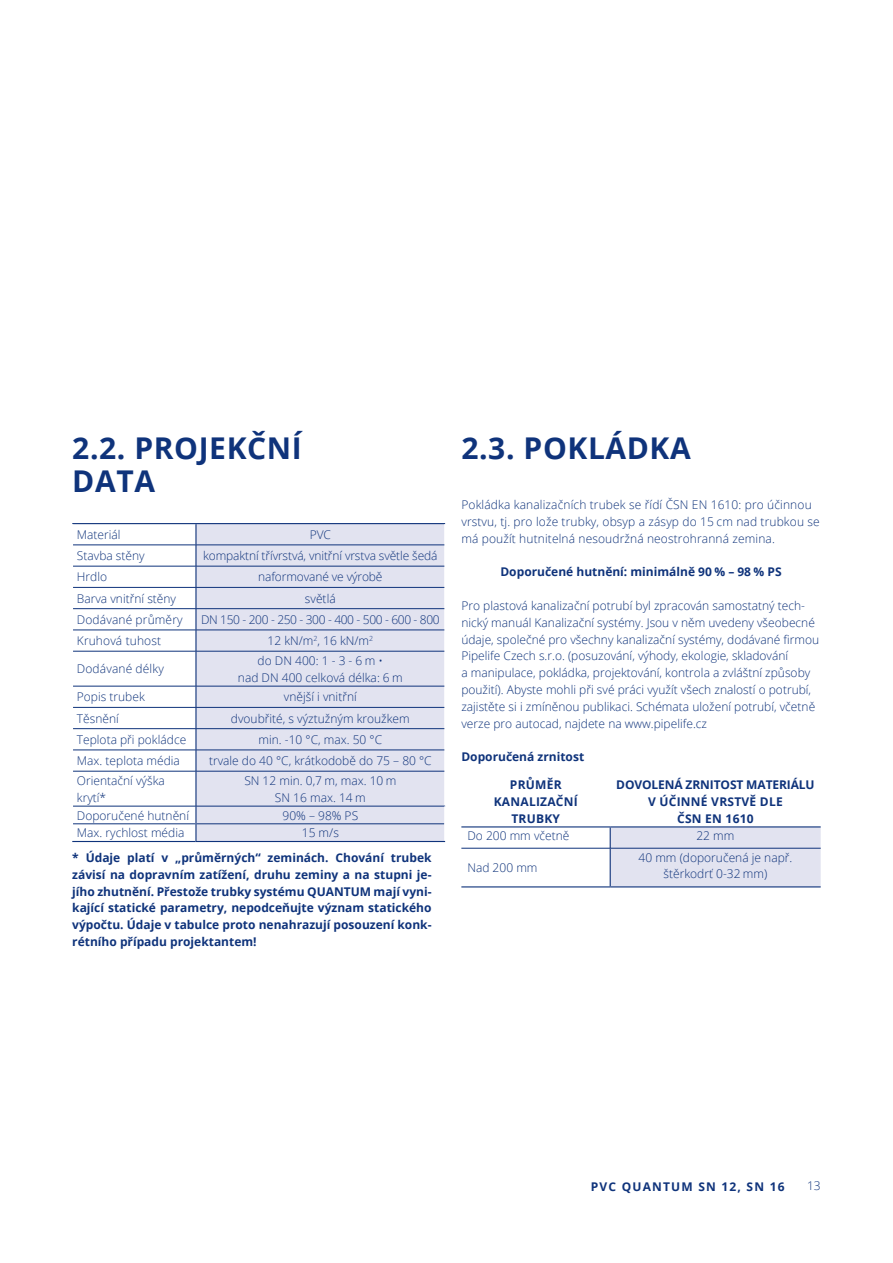
<style>
.page{position:relative;width:893px;height:1263px;background:#fff}
.page>*{position:absolute;margin:0;border:0;box-sizing:border-box;transform-origin:0 0}
.t1{font:700 30px/33.6px "Open Sans";letter-spacing:.02em;color:#0f337b}
.t2{font:300 12px/16.8px "Open Sans";color:#0f337b}
.t3{font:700 12px/16.8px "Open Sans";color:#0f337b;text-align:justify}
.t4{font:300 12px "Open Sans";letter-spacing:-.03em;color:#0f337b}
.t5{font:700 12px/16.8px "Open Sans";letter-spacing:.02em;color:#0f337b;text-align:center}
.t6{font:700 12px "Open Sans";letter-spacing:.1em;color:#0f337b}
</style>
<div class="page">
<div style="left:197px;top:524px;width:247px;height:317px;background:#e2e3f0"></div>
<hr style="left:72px;top:523px;width:124px;height:1px;background:#0f337b">
<hr style="left:196px;top:523px;width:249px;height:1px;background:#0f337b">
<hr style="left:195px;top:524px;width:2px;height:21px;background:#0f337b">
<hr style="left:195px;top:545px;width:2px;height:21px;background:#0f337b">
<hr style="left:195px;top:566px;width:2px;height:21px;background:#0f337b">
<hr style="left:195px;top:588px;width:2px;height:20px;background:#0f337b">
<hr style="left:195px;top:609px;width:2px;height:21px;background:#0f337b">
<hr style="left:195px;top:630px;width:2px;height:21px;background:#0f337b">
<hr style="left:195px;top:651px;width:2px;height:35px;background:#0f337b">
<hr style="left:195px;top:686px;width:2px;height:21px;background:#0f337b">
<hr style="left:195px;top:707px;width:2px;height:21px;background:#0f337b">
<hr style="left:195px;top:729px;width:2px;height:21px;background:#0f337b">
<hr style="left:195px;top:750px;width:2px;height:21px;background:#0f337b">
<hr style="left:195px;top:771px;width:2px;height:35px;background:#0f337b">
<svg style="left:444px;top:524px;width:1px;height:127px"></svg>
<hr style="left:73px;top:545px;width:123px;height:1px;background:#0f337b">
<hr style="left:196px;top:545px;width:248px;height:1px;background:#0f337b">
<hr style="left:73px;top:566px;width:123px;height:1px;background:#0f337b">
<hr style="left:196px;top:566px;width:248px;height:1px;background:#0f337b">
<hr style="left:73px;top:587px;width:123px;height:1px;background:#0f337b">
<hr style="left:196px;top:587px;width:248px;height:1px;background:#0f337b">
<hr style="left:73px;top:608px;width:123px;height:1px;background:#0f337b">
<hr style="left:196px;top:608px;width:248px;height:1px;background:#0f337b">
<hr style="left:73px;top:630px;width:123px;height:1px;background:#0f337b">
<hr style="left:196px;top:630px;width:248px;height:1px;background:#0f337b">
<hr style="left:73px;top:651px;width:123px;height:1px;background:#0f337b">
<hr style="left:196px;top:651px;width:248px;height:1px;background:#0f337b">
<hr style="left:73px;top:686px;width:123px;height:1px;background:#0f337b">
<hr style="left:196px;top:686px;width:248px;height:1px;background:#0f337b">
<hr style="left:73px;top:707px;width:123px;height:1px;background:#0f337b">
<hr style="left:196px;top:707px;width:248px;height:1px;background:#0f337b">
<hr style="left:73px;top:728px;width:123px;height:1px;background:#0f337b">
<hr style="left:196px;top:728px;width:248px;height:1px;background:#0f337b">
<hr style="left:73px;top:750px;width:123px;height:1px;background:#0f337b">
<hr style="left:196px;top:750px;width:248px;height:1px;background:#0f337b">
<hr style="left:73px;top:771px;width:123px;height:1px;background:#0f337b">
<hr style="left:196px;top:771px;width:248px;height:1px;background:#0f337b">
<hr style="left:73px;top:806px;width:123px;height:1px;background:#0f337b">
<hr style="left:73px;top:823px;width:122px;height:1px;background:#0f337b">
<hr style="left:196px;top:806px;width:249px;height:1px;background:#0f337b">
<hr style="left:197px;top:823px;width:247px;height:1px;background:#0f337b">
<svg style="left:195px;top:806px;width:2px;height:35px"></svg>
<hr style="left:72px;top:841px;width:123px;height:1px;background:#0f337b">
<hr style="left:195px;top:841px;width:250px;height:1px;background:#0f337b">
<svg style="left:461px;top:826px;width:360px;height:60px"></svg>
<hr style="left:610px;top:848px;width:1px;height:38px;background:#0f337b">
<hr style="left:461px;top:848px;width:149px;height:1px;background:#0f337b">
<hr style="left:610px;top:848px;width:211px;height:1px;background:#0f337b">
<hr style="left:461px;top:886px;width:149px;height:1px;background:#0f337b">
<hr style="left:610px;top:886px;width:211px;height:1px;background:#0f337b">
<h1 class="t1" style="left:72px;top:430px;width:231px">2.2. PROJEKČNÍ<br>DATA</h1>
<h1 class="t1" style="left:461px;top:430px;width:231px">2.3. POKLÁDKA</h1>
<p class="t2" style="left:461px;top:496px;width:360px">Pokládka kanalizačních trubek se řídí ČSN EN 1610: pro účinnou vrstvu, tj. pro lože trubky, obsyp a zásyp do 15 cm nad trubkou se má použít hutnitelná nesoudržná neostrohranná zemina.</p>
<p class="t3" style="left:500px;top:563px;width:283px">Doporučené hutnění: minimálně 90 % – 98 % PS</p>
<p class="t2" style="left:461px;top:597px;width:359px">Pro plastová kanalizační potrubí byl zpracován samostatný tech&shy;nický manuál Kanalizační systémy. Jsou v něm uvedeny všeobecné údaje, společné pro všechny kanalizační systémy, dodávané firmou Pipelife Czech s.r.o. (posuzování, výhody, ekologie, skladování<br>a manipulace, pokládka, projektování, kontrola a zvláštní způsoby použití). Abyste mohli při své práci využít všech znalostí o potrubí, zajistěte si i zmíněnou publikaci. Schémata uložení potrubí, včetně verze pro autocad, najdete na www.pipelife.cz</p>
<p class="t2" style="left:77px;top:526px;width:45px">Materiál</p>
<p class="t2" style="left:310px;top:526px;width:23px">PVC</p>
<p class="t2" style="left:77px;top:547px;width:69px">Stavba stěny</p>
<p class="t2" style="left:203px;top:547px;width:236px">kompaktní třívrstvá, vnitřní vrstva světle šedá</p>
<p class="t2" style="left:77px;top:568px;width:32px">Hrdlo</p>
<p class="t2" style="left:258px;top:568px;width:126px">naformované ve výrobě</p>
<p class="t2" style="left:77px;top:589px;width:101px">Barva vnitřní stěny</p>
<p class="t2" style="left:305px;top:589px;width:32px">světlá</p>
<p class="t2" style="left:77px;top:611px;width:107px">Dodávané průměry</p>
<p class="t4" style="left:201px;top:611px;width:240px">DN 150 - 200 - 250 - 300 - 400 - 500 - 600 - 800</p>
<p class="t2" style="left:77px;top:632px;width:86px">Kruhová tuhost</p>
<p class="t2" style="left:268px;top:632px;width:107px">12 kN/m<sup>2</sup>, 16 kN/m<sup>2</sup></p>
<p class="t2" style="left:77px;top:660px;width:88px">Dodávané délky</p>
<p class="t2" style="left:238px;top:651px;width:166px;line-height:17.2px;text-align:center">do DN 400: 1 - 3 - 6 m •<br>nad DN 400 celková délka: 6 m</p>
<p class="t2" style="left:77px;top:688px;width:69px">Popis trubek</p>
<p class="t2" style="left:284px;top:688px;width:74px">vnější i vnitřní</p>
<p class="t2" style="left:77px;top:709px;width:43px">Těsnění</p>
<p class="t2" style="left:231px;top:709px;width:180px">dvoubřité, s výztužným kroužkem</p>
<p class="t2" style="left:77px;top:731px;width:111px">Teplota při pokládce</p>
<p class="t2" style="left:259px;top:731px;width:125px">min. -10 °C, max. 50 °C</p>
<p class="t2" style="left:77px;top:752px;width:105px">Max. teplota média</p>
<p class="t2" style="left:209px;top:752px;width:224px">trvale do 40 °C, krátkodobě do 75 – 80 °C</p>
<p class="t2" style="left:77px;top:771px;width:89px;line-height:17.2px">Orientační výška krytí*</p>
<p class="t2" style="left:244px;top:771px;width:154px;line-height:17.2px;text-align:center">SN 12 min. 0,7 m, max. 10 m<br>SN 16 max. 14 m</p>
<p class="t2" style="left:77px;top:806px;width:114px">Doporučené hutnění</p>
<p class="t2" style="left:282px;top:806px;width:77px">90% – 98% PS</p>
<p class="t2" style="left:77px;top:824px;width:109px">Max. rychlost média</p>
<p class="t2" style="left:302px;top:824px;width:39px">15 m/s</p>
<p class="t3" style="left:72px;top:849px;width:361px">* Údaje platí v „průměrných“ zeminách. Chování trubek závisí na dopravním zatížení, druhu zeminy a na stupni je&shy;jího zhutnění. Přestože trubky systému QUANTUM mají vyni&shy;kající statické parametry, nepodceňujte význam statického výpočtu. Údaje v tabulce proto nenahrazují posouzení konk&shy;rétního případu projektantem!</p>
<p class="t3" style="left:461px;top:748px;width:124px">Doporučená zrnitost</p>
<p class="t5" style="left:494px;top:776px;width:86px">PRŮMĚR<br>KANALIZAČNÍ<br>TRUBKY</p>
<p class="t3" style="left:616px;top:776px;width:200px;text-align:center">DOVOLENÁ ZRNITOST MATERIÁLU<br>V ÚČINNÉ VRSTVĚ DLE<br>ČSN EN 1610</p>
<p class="t2" style="left:467px;top:827px;width:104px">Do 200 mm včetně</p>
<p class="t2" style="left:696px;top:827px;width:40px">22 mm</p>
<p class="t2" style="left:467px;top:859px;width:72px">Nad 200 mm</p>
<p class="t2" style="left:638px;top:848px;width:155px;text-align:center">40 mm (doporučená je např. štěrkodrť 0-32 mm)</p>
<p class="t6" style="left:591px;top:1178px;width:195px">PVC QUANTUM SN 12, SN 16</p>
<p class="t2" style="left:807px;top:1177px;width:15px">13</p>
</div>
